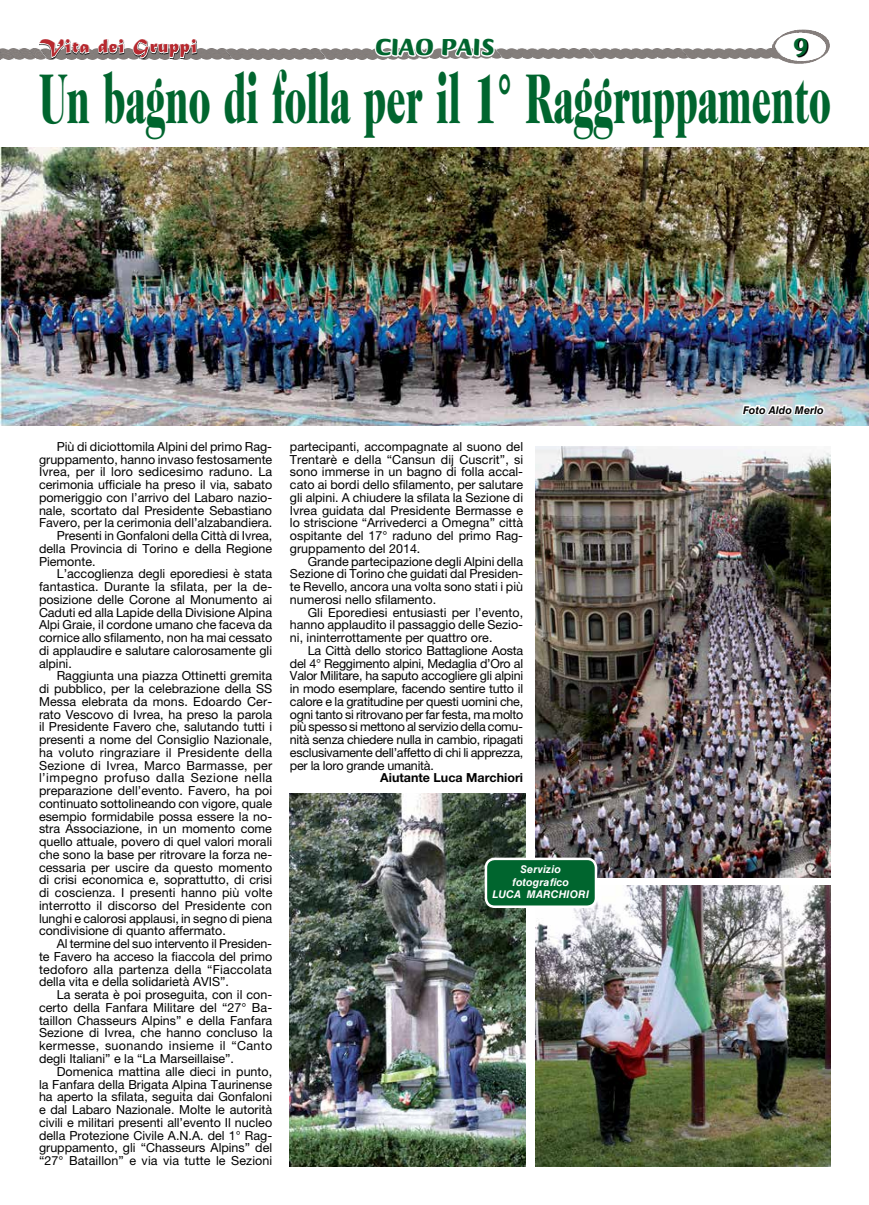
<style>
.page{position:relative;width:869px;height:1205px;background:#fff}
.page>*{position:absolute;margin:0;border:0;box-sizing:border-box;transform-origin:0 0}
.t1{font:900 71.25px "Caslon 224 Std";color:#00652e;scale:.53 1}
.t2{font:700 27.5px "Briem Script Std";color:#00652e}
.t3{font:900 25px "Briem Script Std";color:#00652e}
.t4{font:20px "Matura MT Script Capitals";letter-spacing:.05em;color:#b8292f}
.t5{font:12.5px/12.8px "Helvetica Neue LT Std";color:#000;text-align:justify}
.t6{font:12.5px "Helvetica Neue LT Std";letter-spacing:.02em;color:#000}
.t7{font:12.5px "Helvetica Neue LT Std";letter-spacing:.04em;color:#000}
.t8{font:12.5px "Helvetica Neue LT Std";letter-spacing:.025em;color:#000}
.t9{font:700 12.5px "Helvetica Neue LT Std";color:#000}
.t10{font:italic 700 10.62px/12.5px "Helvetica LT Std";letter-spacing:.01em;color:#fff;text-align:center}
.t11{font:italic 700 10.62px "Helvetica LT Std";letter-spacing:.005em;color:#000}
</style>
<div class="page">
<img style="left:197px;top:49px;width:29px;height:10px">
<img style="left:226px;top:49px;width:93px;height:10px">
<img style="left:319px;top:49px;width:54px;height:10px">
<img style="left:496px;top:49px;width:92px;height:10px">
<img style="left:588px;top:49px;width:93px;height:10px">
<img style="left:681px;top:49px;width:90px;height:10px">
<img style="left:1px;top:49px;width:36px;height:10px">
<div style="left:39px;top:40px;width:158px;height:19px;background:#000;opacity:.85"></div>
<svg style="left:37px;top:39px;width:53px;height:20px"></svg>
<svg style="left:97px;top:39px;width:28px;height:16px"></svg>
<svg style="left:132px;top:39px;width:65px;height:109px"></svg>
<svg style="left:771px;top:30px;width:58px;height:34px"></svg>
<svg style="left:794px;top:39px;width:13px;height:18px"></svg>
<img style="left:535px;top:885px;width:295px;height:281px">
<img style="left:290px;top:794px;width:235px;height:372px">
<img style="left:535px;top:446px;width:295px;height:431px">
<img style="left:0;top:148px;width:868px;height:277px">
<img style="left:740px;top:332px;width:85px;height:169px">
<div style="left:485px;top:859px;width:110px;height:48px;background:#00652e;border-radius:9px"></div>
<div style="left:484px;top:857px;width:113px;height:51px;border:2px solid #fff;border-radius:9px"></div>
<svg style="left:373px;top:48px;width:123px;height:11px"></svg>
<h3 class="t4" style="left:39px;top:34px;width:159px">Vita dei Gruppi</h3>
<h2 class="t2" style="left:793px;top:32px;width:17px">9</h2>
<h1 class="t1" style="left:39px;top:57px;width:1493px">Un bagno di folla per il 1° Raggruppamento</h1>
<h3 class="t3" style="left:375px;top:33px;width:121px">CIAO PAIS</h3>
<p class="t5" style="left:57px;top:440px;width:217px">Più di diciottomila Alpini del primo Rag-</p>
<p class="t5" style="left:39px;top:453px;width:235px">gruppamento, hanno invaso festosamente</p>
<p class="t5" style="left:39px;top:465px;width:234px">Ivrea, per il loro sedicesimo raduno. La</p>
<p class="t5" style="left:39px;top:478px;width:234px">cerimonia ufficiale ha preso il via, sabato</p>
<p class="t5" style="left:39px;top:491px;width:234px">pomeriggio con l’arrivo del Labaro nazio-</p>
<p class="t5" style="left:39px;top:504px;width:234px">nale, scortato dal Presidente Sebastiano</p>
<p class="t5" style="left:39px;top:516px;width:234px">Favero, per la cerimonia dell’alzabandiera.</p>
<p class="t5" style="left:57px;top:529px;width:217px">Presenti in Gonfaloni della Città di Ivrea,</p>
<p class="t5" style="left:39px;top:542px;width:234px">della Provincia di Torino e della Regione</p>
<p class="t5" style="left:39px;top:555px;width:58px">Piemonte.</p>
<p class="t5" style="left:57px;top:567px;width:217px">L’accoglienza degli eporediesi è stata</p>
<p class="t5" style="left:39px;top:580px;width:234px">fantastica. Durante la sfilata, per la de-</p>
<p class="t5" style="left:39px;top:593px;width:235px">posizione delle Corone al Monumento ai</p>
<p class="t5" style="left:39px;top:606px;width:234px">Caduti ed alla Lapide della Divisione Alpina</p>
<p class="t5" style="left:39px;top:618px;width:235px">Alpi Graie, il cordone umano che faceva da</p>
<p class="t5" style="left:39px;top:631px;width:234px">cornice allo sfilamento, non ha mai cessato</p>
<p class="t5" style="left:39px;top:644px;width:234px">di applaudire e salutare calorosamente gli</p>
<p class="t5" style="left:39px;top:657px;width:34px">alpini.</p>
<p class="t5" style="left:57px;top:669px;width:217px">Raggiunta una piazza Ottinetti gremita</p>
<p class="t5" style="left:39px;top:682px;width:235px">di pubblico, per la celebrazione della SS</p>
<p class="t5" style="left:39px;top:695px;width:235px">Messa elebrata da mons. Edoardo Cer-</p>
<p class="t5" style="left:39px;top:708px;width:234px">rato Vescovo di Ivrea, ha preso la parola</p>
<p class="t5" style="left:39px;top:720px;width:234px">il Presidente Favero che, salutando tutti i</p>
<p class="t5" style="left:39px;top:733px;width:234px">presenti a nome del Consiglio Nazionale,</p>
<p class="t6" style="left:39px;top:745px;width:234px">ha voluto ringraziare il Presidente della</p>
<p class="t6" style="left:39px;top:758px;width:234px">Sezione di Ivrea, Marco Barmasse, per</p>
<p class="t7" style="left:39px;top:770px;width:235px">l’impegno profuso dalla Sezione nella</p>
<p class="t5" style="left:39px;top:784px;width:234px">preparazione dell’evento. Favero, ha poi</p>
<p class="t5" style="left:39px;top:797px;width:235px">continuato sottolineando con vigore, quale</p>
<p class="t5" style="left:39px;top:810px;width:234px">esempio formidabile possa essere la no-</p>
<p class="t5" style="left:39px;top:822px;width:234px">stra Associazione, in un momento come</p>
<p class="t5" style="left:39px;top:835px;width:234px">quello attuale, povero di quel valori morali</p>
<p class="t5" style="left:39px;top:848px;width:235px">che sono la base per ritrovare la forza ne-</p>
<p class="t5" style="left:39px;top:861px;width:235px">cessaria per uscire da questo momento</p>
<p class="t5" style="left:39px;top:873px;width:234px">di crisi economica e, soprattutto, di crisi</p>
<p class="t5" style="left:39px;top:886px;width:235px">di coscienza. I presenti hanno più volte</p>
<p class="t5" style="left:39px;top:899px;width:234px">interrotto il discorso del Presidente con</p>
<p class="t5" style="left:39px;top:912px;width:235px">lunghi e calorosi applausi, in segno di piena</p>
<p class="t5" style="left:39px;top:924px;width:188px">condivisione di quanto affermato.</p>
<p class="t5" style="left:57px;top:937px;width:217px">Al termine del suo intervento il Presiden-</p>
<p class="t5" style="left:39px;top:950px;width:234px">te Favero ha acceso la fiaccola del primo</p>
<p class="t5" style="left:39px;top:963px;width:234px">tedoforo alla partenza della “Fiaccolata</p>
<p class="t5" style="left:39px;top:975px;width:191px">della vita e della solidarietà AVIS”.</p>
<p class="t5" style="left:57px;top:988px;width:217px">La serata è poi proseguita, con il con-</p>
<p class="t5" style="left:39px;top:1001px;width:234px">certo della Fanfara Militare del “27° Ba-</p>
<p class="t5" style="left:39px;top:1014px;width:234px">taillon Chasseurs Alpins” e della Fanfara</p>
<p class="t5" style="left:39px;top:1026px;width:235px">Sezione di Ivrea, che hanno concluso la</p>
<p class="t8" style="left:39px;top:1038px;width:235px">kermesse, suonando insieme il “Canto</p>
<p class="t5" style="left:39px;top:1052px;width:196px">degli Italiani” e la “La Marseillaise”.</p>
<p class="t5" style="left:57px;top:1065px;width:217px">Domenica mattina alle dieci in punto,</p>
<p class="t5" style="left:39px;top:1077px;width:234px">la Fanfara della Brigata Alpina Taurinense</p>
<p class="t5" style="left:39px;top:1090px;width:234px">ha aperto la sfilata, seguita dai Gonfaloni</p>
<p class="t5" style="left:39px;top:1103px;width:234px">e dal Labaro Nazionale. Molte le autorità</p>
<p class="t5" style="left:39px;top:1116px;width:234px">civili e militari presenti all’evento Il nucleo</p>
<p class="t5" style="left:39px;top:1128px;width:234px">della Protezione Civile A.N.A. del 1° Rag-</p>
<p class="t5" style="left:39px;top:1141px;width:234px">gruppamento, gli “Chasseurs Alpins” del</p>
<p class="t5" style="left:39px;top:1154px;width:235px">“27° Bataillon” e via via tutte le Sezioni</p>
<p class="t5" style="left:290px;top:440px;width:235px">partecipanti, accompagnate al suono del Trentarè e della “Cansun dij Cuscrit”, si sono immerse in un bagno di folla accal&shy;cato ai bordi dello sfilamento, per salutare gli alpini. A chiudere la sfilata la Sezione di Ivrea guidata dal Presidente Bermasse e lo striscione “Arrivederci a Omegna” città ospitante del 17° raduno del primo Rag&shy;gruppamento del 2014.</p>
<p class="t5" style="left:290px;top:555px;width:235px;text-indent:18px">Grande partecipazione degli Alpini della Sezione di Torino che guidati dal Presiden&shy;te Revello, ancora una volta sono stati i più numerosi nello sfilamento.</p>
<p class="t5" style="left:290px;top:606px;width:235px;text-indent:18px">Gli Eporediesi entusiasti per l’evento, hanno applaudito il passaggio delle Sezio&shy;ni, ininterrottamente per quattro ore.</p>
<p class="t5" style="left:290px;top:644px;width:235px;text-indent:18px">La Città dello storico Battaglione Aosta del 4° Reggimento alpini, Medaglia d’Oro al Valor Militare, ha saputo accogliere gli alpini in modo esemplare, facendo sentire tutto il calore e la gratitudine per questi uomini che, ogni tanto si ritrovano per far festa, ma molto più spesso si mettono al servizio della comu&shy;nità senza chiedere nulla in cambio, ripagati esclusivamente dell’affetto di chi li apprezza, per la loro grande umanità.</p>
<p class="t9" style="left:380px;top:770px;width:144px">Aiutante Luca Marchiori</p>
<p class="t10" style="left:492px;top:863px;width:98px">Servizio fotografico<br>LUCA MARCHIORI</p>
<p class="t11" style="left:742px;top:403px;width:82px">Foto Aldo Merlo</p>
</div>
